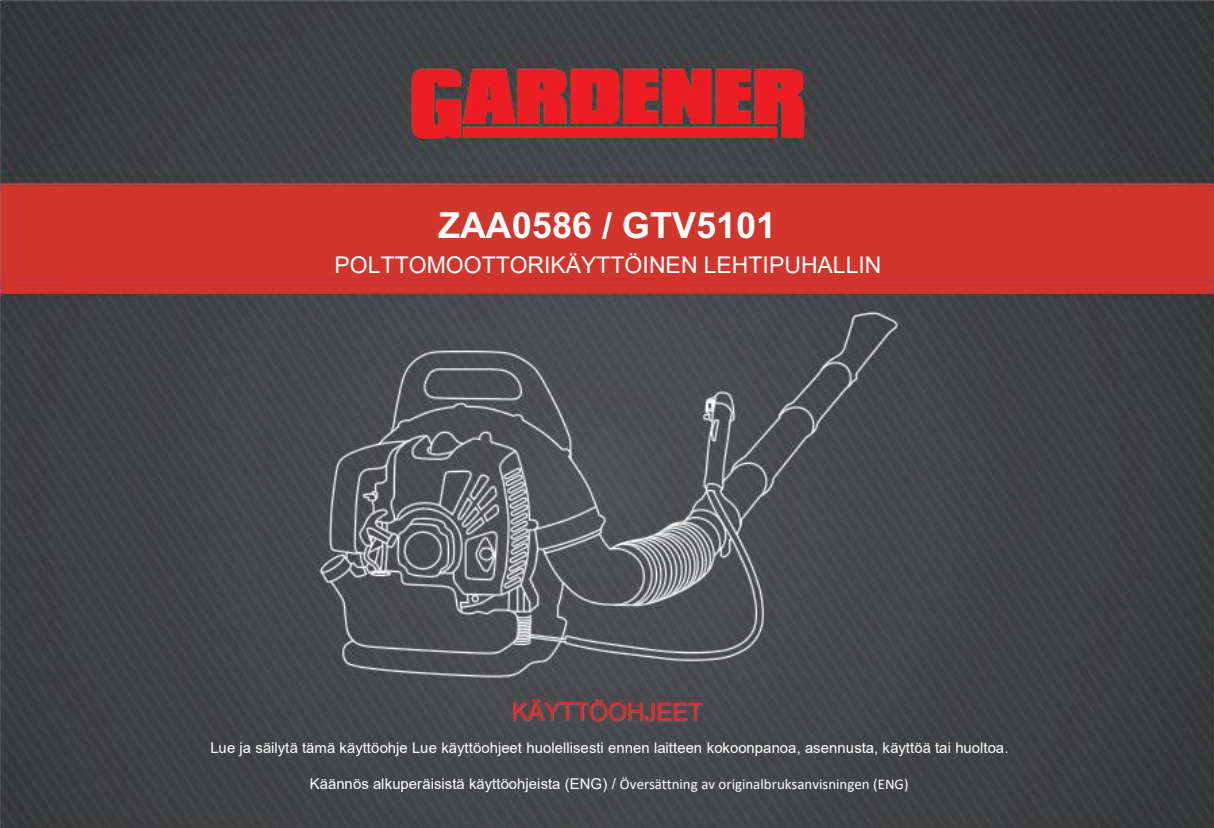
<style>
.page{position:relative;width:1214px;height:828px;background:#fff}
.page>*{position:absolute;margin:0;border:0;box-sizing:border-box;transform-origin:0 0}
.t1{font:700 36px "Arial";color:#fff}
.t2{font:23px "Arial";color:#fff}
.t3{font:14.8px "Arial";letter-spacing:.005em;color:#fff}
.t4{font:14.8px "Calibri";color:#fff}
.s1{font-family:"Arial"}
</style>
<div class="page">
<img style="left:0;top:0;width:1214px;height:828px">
<img style="left:510px;top:699px;width:14px;height:26px">
<img style="left:524px;top:696px;width:25px;height:29px">
<img style="left:540px;top:699px;width:46px;height:26px">
<img style="left:586px;top:696px;width:26px;height:29px">
<img style="left:605px;top:699px;width:102px;height:26px">
<svg style="left:412px;top:70px;width:391px;height:68px;background:#cc252a"></svg>
<div style="left:463px;top:128px;width:313px;height:10px;background:#ee1d23"></div>
<h1 class="t1" style="left:438px;top:204px;width:339px">ZAA0586 / GTV5101</h1>
<h2 class="t2" style="left:335px;top:249px;width:548px">POLTTOMOOTTORIKÄYTTÖINEN LEHTIPUHALLIN</h2>
<p class="t3" style="left:210px;top:738px;width:799px">Lue ja säilytä tämä käyttöohje Lue käyttöohjeet huolellisesti ennen laitteen kokoonpanoa, asennusta, käyttöä tai huoltoa.</p>
<p class="t4" style="left:310px;top:774px;width:600px"><span class="s1">Käännös alkuperäisistä käyttöohjeista (ENG) /</span> Översättning av originalbruksanvisningen (ENG)</p>
</div>
